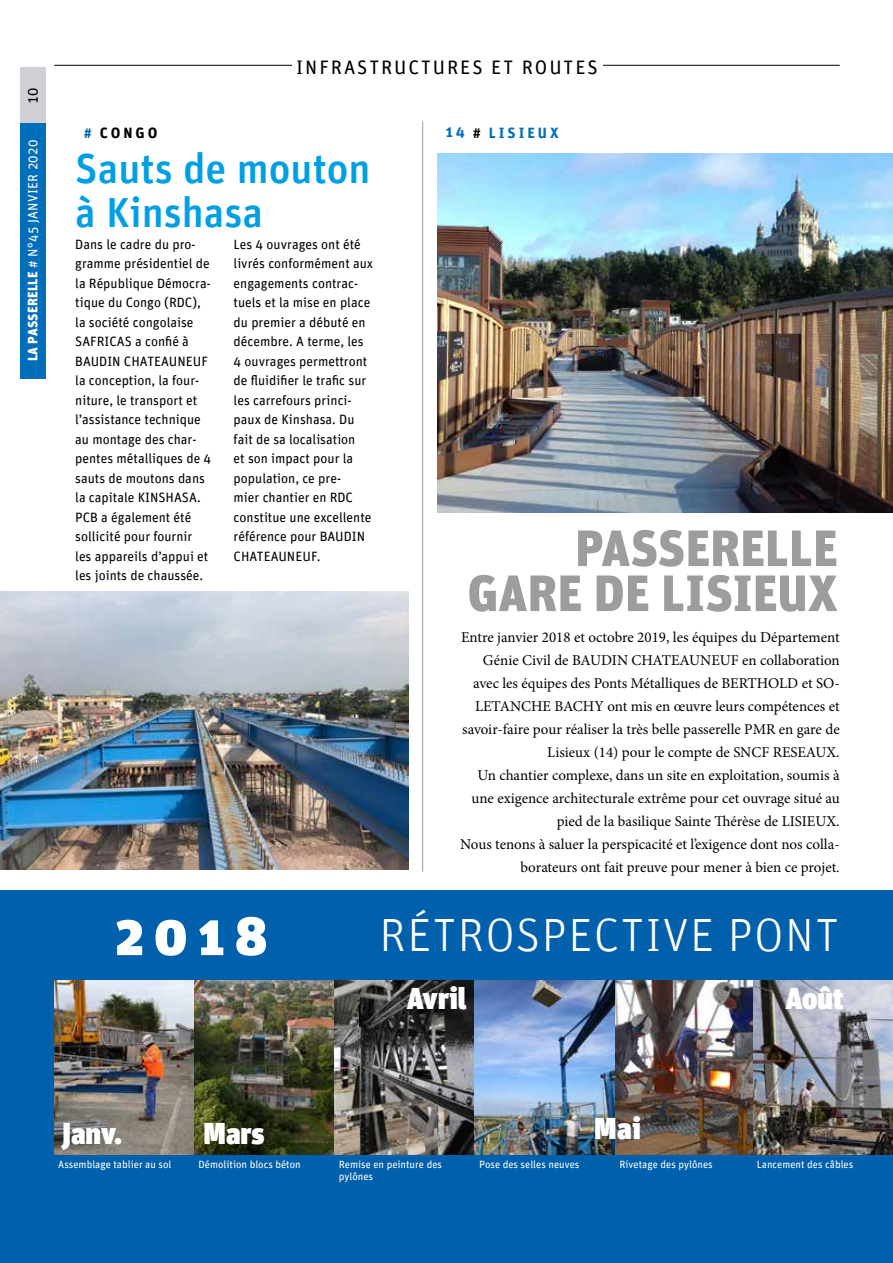
<style>
.page{position:relative;width:893px;height:1263px;background:#fff}
.page>*{position:absolute;margin:0;border:0;box-sizing:border-box;transform-origin:0 0}
.t1{font:900 54px "Unit";color:#fff}
.t2{font:900 51px/45px "Unit";color:#9d9d9c;text-align:right}
.t3{font:300 46.5px "Unit";letter-spacing:.03em;color:#fff}
.t4{font:500 42px/43.5px "Unit";color:#009fe3}
.t5{font:900 30px "Unit";color:#fff}
.t6{font:19.5px "Unit Regular TF";letter-spacing:.1em;color:#000}
.t7{font:15px/23px "Minion Pro";color:#000;text-align:right}
.t8{font:700 15px "Unit";letter-spacing:.2em;color:#006eb8}
.t9{font:700 15px "Unit";letter-spacing:.2em;color:#000}
.t10{font:15px "Unit Regular TF";color:#000}
.t11{font:13.5px/19.5px "Unit";color:#000}
.t12{font:13.5px "Unit Regular TF";letter-spacing:.02em;color:#fff}
.t13{font:10.5px/12.6px "Unit";color:#fff}
.s1{font-family:"Unit Black TF"}
.s2{color:#0060ac}
.s3{color:#000}
</style>
<div class="page">
<div style="left:20px;top:67px;width:25px;height:58px;background:#d0d0d6"></div>
<div style="left:20px;top:123px;width:25px;height:255px;background:#006eb8"></div>
<div style="left:0;top:891px;width:893px;height:372px;background:#0060ac"></div>
<hr style="left:54px;top:65px;width:786px;height:1px;background:#000">
<div style="left:292px;top:54px;width:310px;height:26px;background:#fff"></div>
<img style="left:437px;top:154px;width:456px;height:358px">
<img style="left:0;top:591px;width:408px;height:278px">
<hr style="left:422px;top:121px;width:1px;height:751px;background:#9d9d9c">
<img style="left:54px;top:981px;width:839px;height:174px">
<p class="t10" style="left:24px;top:104px;width:18px;rotate:-90deg">10</p>
<p class="t12" style="left:25px;top:361px;width:223px;rotate:-90deg"><span class="s1">LA PASSERELLE</span> # N°45 JANVIER 2020</p>
<p class="t9" style="left:84px;top:124px;width:75px"><span class="s2">#</span> CONGO</p>
<h3 class="t6" style="left:296px;top:55px;width:303px">INFRASTRUCTURES ET ROUTES</h3>
<p class="t8" style="left:446px;top:124px;width:114px">14 <span class="s3">#</span> LISIEUX</p>
<h3 class="t4" style="left:75px;top:146px;width:297px">Sauts de mouton à Kinshasa</h3>
<p class="t11" style="left:75px;top:234px;width:138px">Dans le cadre du pro&shy;gramme présidentiel de la République Démocra&shy;tique du Congo (RDC), la société congolaise<br>SAFRICAS a confié à<br>BAUDIN CHATEAUNEUF la conception, la four&shy;niture, le transport et l’assistance technique au montage des char&shy;pentes métalliques de 4 sauts de moutons dans la capitale KINSHASA.<br>PCB a également été sollicité pour fournir les appareils d’appui et les joints de chaussée.</p>
<p class="t11" style="left:234px;top:234px;width:141px">Les 4 ouvrages ont été livrés conformément aux engagements contrac&shy;tuels et la mise en place du premier a débuté en décembre. A terme, les<br>4 ouvrages permettront de fluidifier le trafic sur les carrefours princi&shy;paux de Kinshasa. Du fait de sa localisation<br>et son impact pour la population, ce pre-<br>mier chantier en RDC constitue une excellente référence pour BAUDIN<br>CHATEAUNEUF.</p>
<h2 class="t2" style="left:467px;top:525px;width:372px">PASSERELLE<br>GARE DE LISIEUX</h2>
<p class="t7" style="left:460px;top:626px;width:381px">Entre janvier 2018 et octobre 2019, les équipes du Département Génie Civil de BAUDIN CHATEAUNEUF en collaboration avec les équipes des Ponts Métalliques de BERTHOLD et SO-LETANCHE BACHY ont mis en œuvre leurs compétences et savoir-faire pour réaliser la très belle passerelle PMR en gare de Lisieux (14) pour le compte de SNCF RESEAUX.<br>Un chantier complexe, dans un site en exploitation, soumis à une exigence architecturale extrême pour cet ouvrage situé au pied de la basilique Sainte Thérèse de LISIEUX.<br>Nous tenons à saluer la perspicacité et l’exigence dont nos colla&shy;borateurs ont fait preuve pour mener à bien ce projet.</p>
<h1 class="t1" style="left:116px;top:903px;width:153px">2018</h1>
<h3 class="t3" style="left:379px;top:909px;width:461px">RÉTROSPECTIVE PONT</h3>
<h3 class="t5" style="left:407px;top:980px;width:61px">Avril</h3>
<h3 class="t5" style="left:785px;top:980px;width:59px">Août</h3>
<h3 class="t5" style="left:62px;top:1115px;width:61px">Janv.</h3>
<h3 class="t5" style="left:203px;top:1115px;width:63px">Mars</h3>
<h3 class="t5" style="left:594px;top:1110px;width:48px">Mai</h3>
<p class="t13" style="left:58px;top:1157px;width:115px">Assemblage tablier au sol</p>
<p class="t13" style="left:199px;top:1157px;width:104px">Démolition blocs béton</p>
<p class="t13" style="left:339px;top:1157px;width:105px">Remise en peinture des pylônes</p>
<p class="t13" style="left:479px;top:1157px;width:102px">Pose des selles neuves</p>
<p class="t13" style="left:620px;top:1157px;width:95px">Rivetage des pylônes</p>
<p class="t13" style="left:757px;top:1157px;width:98px">Lancement des câbles</p>
</div>
